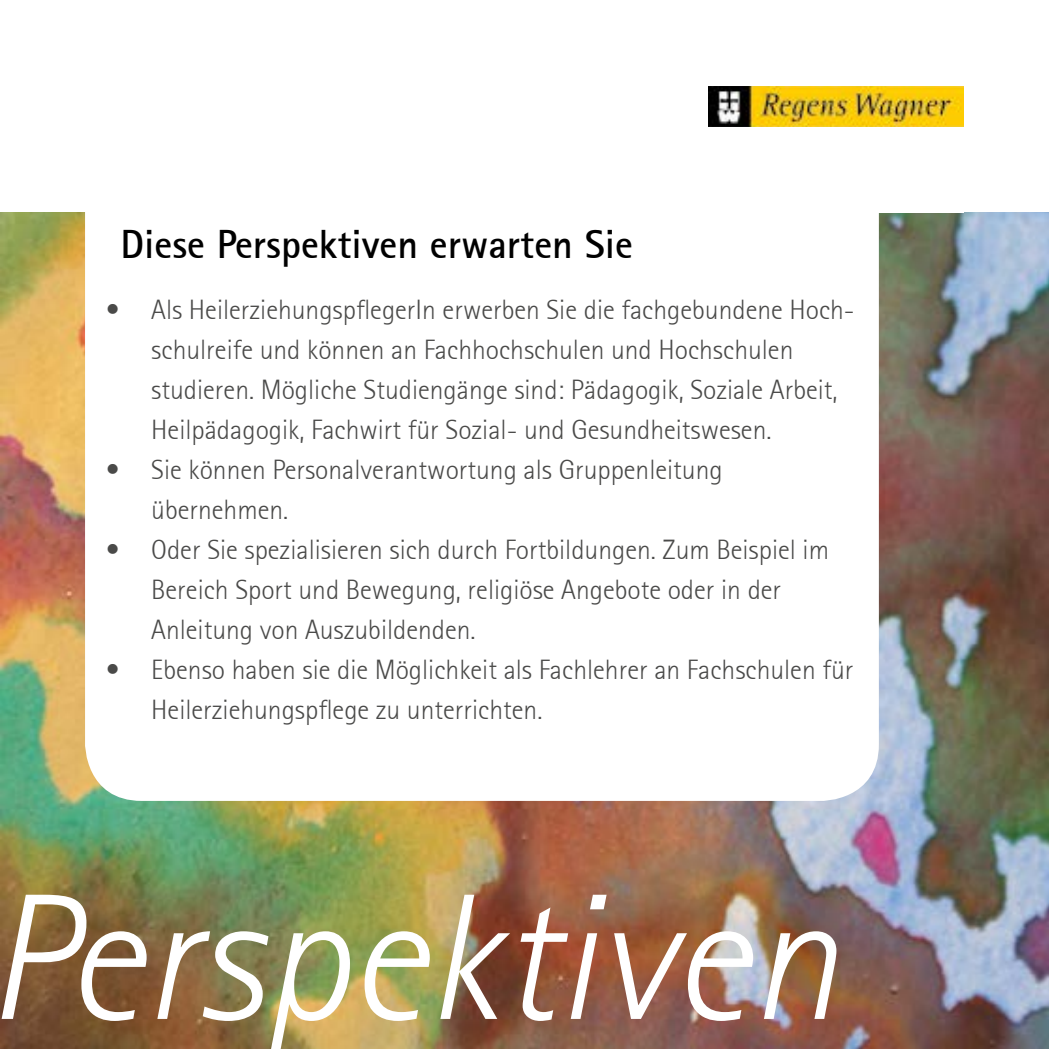
<style>
.page{position:relative;width:1049px;height:1049px;background:#fff}
.page>*{position:absolute;margin:0;border:0;box-sizing:border-box;transform-origin:0 0}
.t1{font:italic 300 180px "Rotis Sans Serif";color:#fff}
.t2{font:700 40px "Rotis Sans Serif";color:#000}
.t3{font:300 27.5px/40px "Rotis Sans Serif";color:#4a4a49}
.s1{font-style:inherit}
</style>
<div class="page">
<img style="left:0;top:213px;width:1049px;height:836px">
<img style="left:709px;top:86px;width:255px;height:41px">
<svg style="left:85px;top:213px;width:794px;height:588px"></svg>
<h2 class="t2" style="left:120px;top:219px;width:514px">Diese Perspektiven erwarten Sie</h2>
<p class="t3" style="left:151px;top:290px;width:705px;text-indent:-45px">• Als Heilerziehungspfleger<span class="s1">In</span> erwerben Sie die fachgebundene Hoch&shy;schulreife und können an Fachhochschulen und Hochschulen studieren. Mögliche Studiengänge sind: Pädagogik, Soziale Arbeit, Heilpädagogik, Fachwirt für Sozial- und Gesundheitswesen.</p>
<p class="t3" style="left:151px;top:450px;width:573px;text-indent:-45px">• Sie können Personalverantwortung als Gruppenleitung übernehmen.</p>
<p class="t3" style="left:151px;top:530px;width:679px;text-indent:-45px">• Oder Sie spezialisieren sich durch Fortbildungen. Zum Beispiel im<br>Bereich Sport und Bewegung, religiöse Angebote oder in der<br>Anleitung von Auszubildenden<span class="s1">.</span></p>
<p class="t3" style="left:151px;top:650px;width:704px;text-indent:-45px">• Ebenso haben sie die Möglichkeit als Fachlehrer an Fachschulen für<br>Heilerziehungspflege zu unterrichten.</p>
<h1 class="t1" style="left:-14px;top:854px;width:855px">Perspektiven</h1>
</div>
